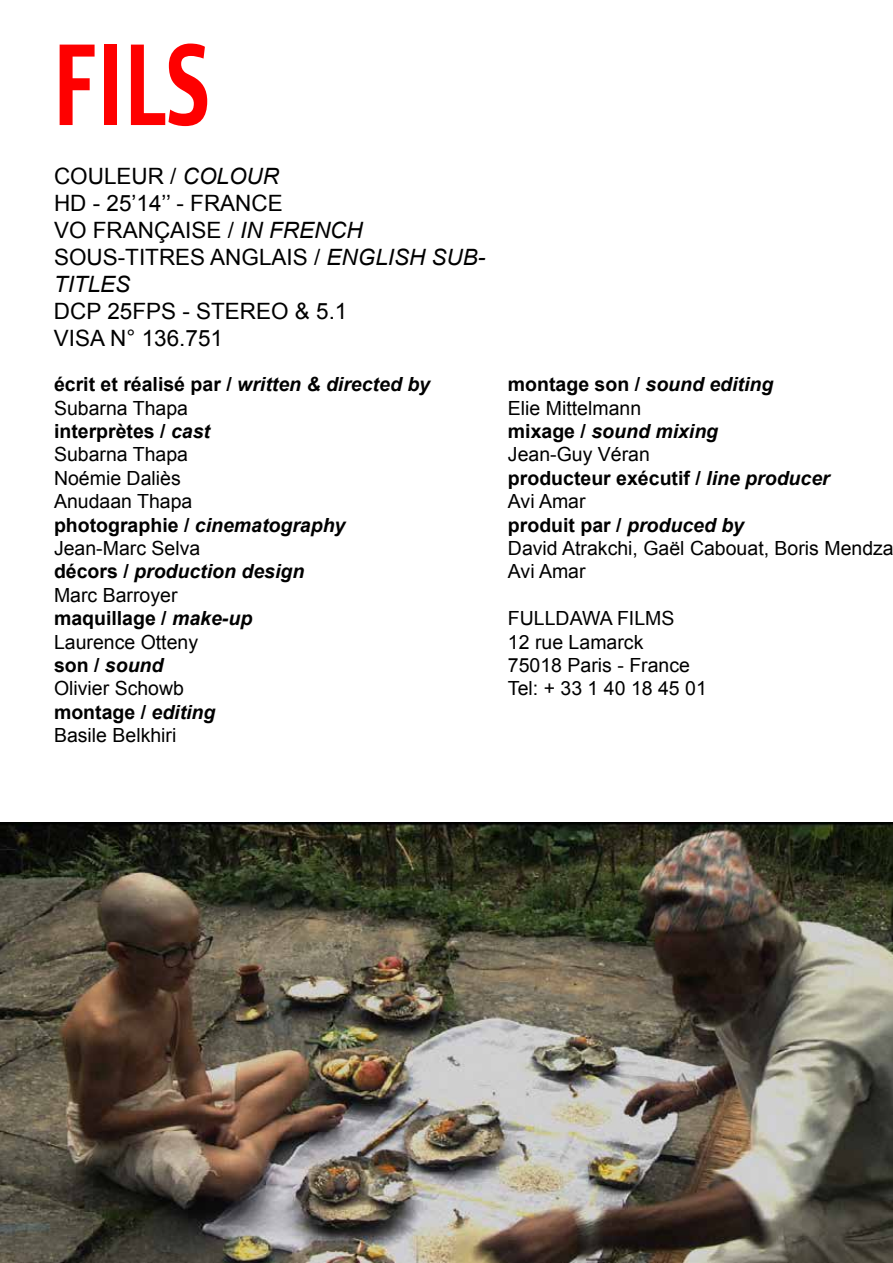
<style>
.page{position:relative;width:893px;height:1263px;background:#fff}
.page>*{position:absolute;margin:0;border:0;box-sizing:border-box;transform-origin:0 0}
.t1{font:107.25px "Charcoal CY";color:#fe0000;scale:.72 1}
.t2{font:22.5px/27px "Arial";color:#000}
.t3{font:19.5px/23.4px "Arial";color:#000}
.s1{font-style:italic}
.s2{font-weight:700}
.s3{font-weight:700;font-style:italic}
</style>
<div class="page">
<img style="left:0;top:823px;width:893px;height:440px">
<h1 class="t1" style="left:54px;top:18px;width:218px">FILS</h1>
<p class="t2" style="left:54px;top:162px;width:433px">Couleur / <span class="s1">COLOUR<br></span>HD - 25’14’’ - FRANCE<br>VO fran çaise / <span class="s1">IN FRENCH </span>sous-titres an glais / <span class="s1">ENGLISH SUB-<br>TITLES</span></p>
<p class="t2" style="left:54px;top:297px;width:188px">DCP 25FPS - StEREO</p>
<p class="t2" style="left:295px;top:297px;width:54px">&amp; 5.1</p>
<p class="t2" style="left:54px;top:324px;width:171px">VISA n° 136.751</p>
<p class="t3" style="left:54px;top:373px;width:378px"><span class="s2">écrit et réalisé par /</span> <span class="s3">written &amp; directed by<br></span>Subarna Thapa<br><span class="s2">interprètes /</span> <span class="s3">cast<br></span>Subarna Thapa<br>Noémie Daliès<br>Anudaan Thapa<br><span class="s2">photographie /</span> <span class="s3">cinematography<br></span>Jean-Marc Selva<br><span class="s2">décors /</span> <span class="s3">production design<br></span>Marc Barroyer<br><span class="s2">maquillage /</span> <span class="s3">make-up<br></span>Laurence Otteny<br><span class="s2">son /</span> <span class="s3">sound<br></span>Olivier Schowb<br><span class="s2">montage /</span> <span class="s3">editing<br></span>Basile Belkhiri</p>
<p class="t3" style="left:508px;top:373px;width:387px"><span class="s2">montage son /</span> <span class="s3">sound editing<br></span>Elie Mittelmann<br><span class="s2">mixage /</span> <span class="s3">sound mixing<br></span>Jean-Guy Véran<br><span class="s2">producteur exécutif /</span> <span class="s3">line producer<br></span>Avi Amar<br><span class="s2">produit par /</span> <span class="s3">produced by<br></span>David Atrakchi, Gaël Cabouat, Boris Mendza<br>Avi Amar</p>
<p class="t3" style="left:508px;top:607px;width:200px;text-indent:48px">DAWA FILMS<br>12 rue Lamarck<br>75018 Paris - France<br>Tel: + 33 1 40 18 45 01</p>
<p class="t3" style="left:508px;top:607px;width:25px">FULL</p>
</div>
